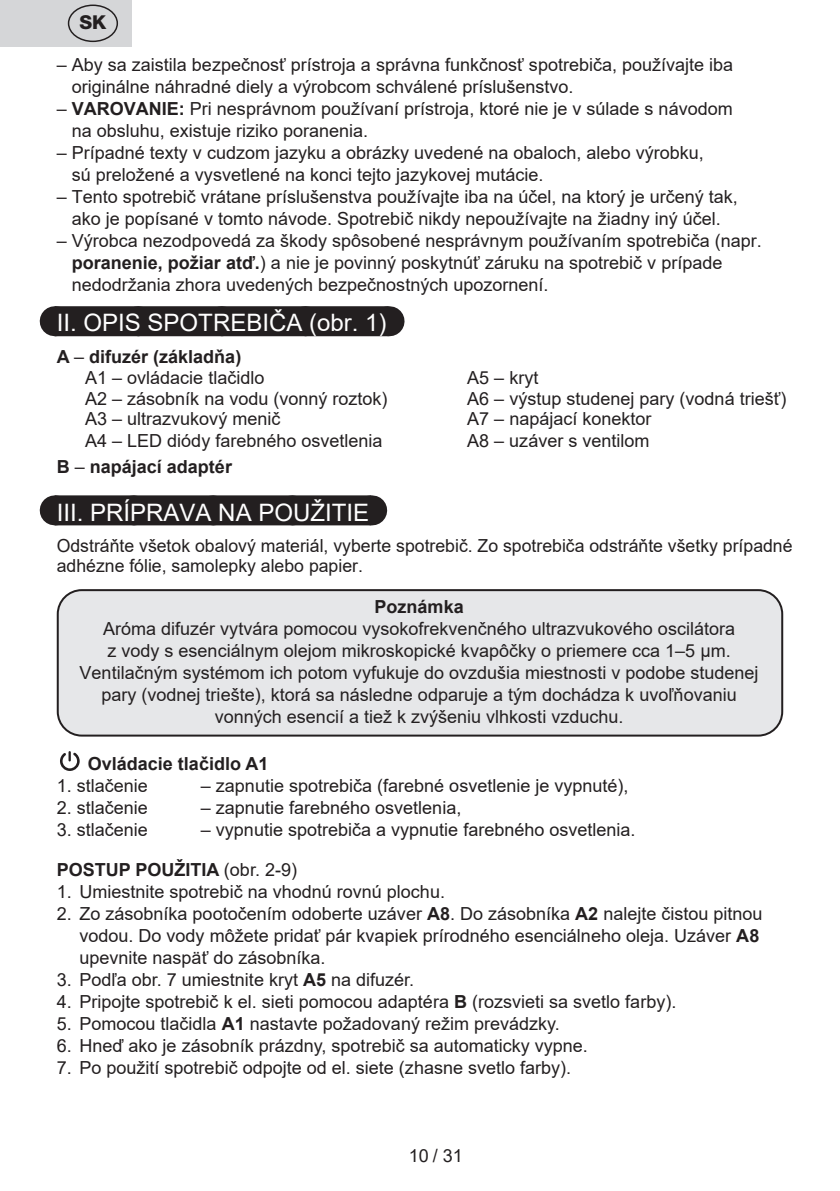
<style>
.page{position:relative;width:840px;height:1191px;background:#fff}
.page>*{position:absolute;margin:0;border:0;box-sizing:border-box;transform-origin:0 0}
.Grafický_nadpis_ETA{font:24px "Arial";color:#fff}
.t1{font:800 19.2px "Helvetica Neue OT";color:#231f20}
.Normální{font:18px/22px "Arial";color:#231f20}
._3_Text{font:18px/22px "Arial";color:#231f20}
._3_Text-2{font:700 18px "Arial";color:#231f20}
.Normální-2{font:700 18px "Arial";color:#231f20}
.s1{font-weight:700}
.s2{font-weight:400}
</style>
<div class="page">
<div style="left:55px;top:306px;width:333px;height:30px;background:#231f20"></div>
<svg style="left:138px;top:306px;width:208px;height:1px"></svg>
<hr style="left:388px;top:306px;width:1px;height:30px;background:#231f20">
<div style="left:55px;top:495px;width:316px;height:30px;background:#231f20"></div>
<svg style="left:134px;top:495px;width:197px;height:1px"></svg>
<hr style="left:371px;top:495px;width:1px;height:30px;background:#231f20">
<div style="left:58px;top:590px;width:723px;height:145px;background:#e6e7e9;border-radius:24px"></div>
<div style="left:57px;top:589px;width:725px;height:147px;border:2px solid #231f20;border-radius:24px"></div>
<svg style="left:60px;top:751px;width:20px;height:20px"></svg>
<div style="left:0;top:0;width:131px;height:47px;background:#d5d6d8"></div>
<div style="left:68px;top:5px;width:50px;height:37px;border:1px solid #231f20;border-radius:50%"></div>
<p class="t1" style="left:79px;top:11px;width:28px">SK</p>
<p class="Normální" style="left:72px;top:54px;width:662px;text-indent:-15px">– Aby sa zaistila bezpečnosť prístroja a správna funkčnosť spotrebiča, používajte iba originálne náhradné diely a výrobcom schválené príslušenstvo.</p>
<p class="Normální" style="left:72px;top:98px;width:662px;text-indent:-15px">– <span class="s1">VAROVANIE:</span> Pri nesprávnom používaní prístroja, ktoré nie je v súlade s návodom na obsluhu, existuje riziko poranenia.</p>
<p class="_3_Text" style="left:72px;top:142px;width:633px;text-indent:-15px">– Prípadné texty v cudzom jazyku a obrázky uvedené na obaloch, alebo výrobku, sú preložené a vysvetlené na konci tejto jazykovej mutácie.</p>
<p class="Normální" style="left:57px;top:186px;width:682px;text-align:center">– Tento spotrebič vrátane príslušenstva používajte iba na účel, na ktorý je určený tak, ako je popísané v tomto návode. Spotrebič nikdy nepoužívajte na žiadny iný účel.</p>
<p class="Normální" style="left:72px;top:230px;width:691px;text-indent:-15px">– Výrobca nezodpovedá za škody spôsobené nesprávnym používaním spotrebiča (napr. <span class="s1">poranenie, požiar atď.</span>) a nie je povinný poskytnúť záruku na spotrebič v prípade nedodržania zhora uvedených bezpečnostných upozornení.</p>
<p class="Grafický_nadpis_ETA" style="left:57px;top:306px;width:331px">II. OPIS SPOTREBIČA (obr. 1)</p>
<p class="_3_Text-2" style="left:57px;top:344px;width:186px">A <span class="s2">–</span> difuzér (základňa)</p>
<p class="_3_Text" style="left:85px;top:366px;width:181px">A1 – ovládacie tlačidlo</p>
<p class="_3_Text" style="left:467px;top:366px;width:73px">A5 – kryt</p>
<p class="_3_Text" style="left:85px;top:387px;width:304px">A2 – zásobník na vodu (vonný roztok)</p>
<p class="_3_Text" style="left:467px;top:387px;width:320px">A6 – výstup studenej pary (vodná triešť)</p>
<p class="_3_Text" style="left:85px;top:408px;width:197px">A3 – ultrazvukový menič</p>
<p class="_3_Text" style="left:467px;top:408px;width:186px">A7 – napájací konektor</p>
<p class="_3_Text" style="left:85px;top:430px;width:299px">A4 – LED diódy farebného osvetlenia</p>
<p class="_3_Text" style="left:467px;top:430px;width:184px">A8 – uzáver s ventilom</p>
<p class="_3_Text-2" style="left:57px;top:454px;width:177px">B <span class="s2">–</span> napájací adaptér</p>
<p class="Grafický_nadpis_ETA" style="left:57px;top:495px;width:314px">III. PRÍPRAVA NA POUŽITIE</p>
<p class="Normální" style="left:57px;top:535px;width:737px;line-height:20px">Odstráňte všetok obalový materiál, vyberte spotrebič. Zo spotrebiča odstráňte všetky prípadné adhézne fólie, samolepky alebo papier.</p>
<p class="Normální-2" style="left:374px;top:594px;width:91px">Poznámka</p>
<p class="Normální" style="left:80px;top:618px;width:680px;text-align:center">Aróma difuzér vytvára pomocou vysokofrekvenčného ultrazvukového oscilátora<br>z vody s esenciálnym olejom mikroskopické kvapôčky o priemere cca 1–5 μm.<br>Ventilačným systémom ich potom vyfukuje do ovzdušia miestnosti v podobe studenej pary (vodnej triešte), ktorá sa následne odparuje a tým dochádza k uvoľňovaniu vonných esencií a tiež k zvýšeniu vlhkosti vzduchu.</p>
<p class="_3_Text-2" style="left:88px;top:750px;width:182px">Ovládacie tlačidlo A1</p>
<p class="_3_Text" style="left:57px;top:774px;width:93px">1. stlačenie</p>
<p class="_3_Text" style="left:201px;top:774px;width:429px">– zapnutie spotrebiča (farebné osvetlenie je vypnuté),</p>
<p class="_3_Text" style="left:57px;top:796px;width:93px">2. stlačenie</p>
<p class="_3_Text" style="left:201px;top:796px;width:262px">– zapnutie farebného osvetlenia,</p>
<p class="_3_Text" style="left:57px;top:818px;width:93px">3. stlačenie</p>
<p class="_3_Text" style="left:201px;top:818px;width:436px">– vypnutie spotrebiča a vypnutie farebného osvetlenia.</p>
<p class="_3_Text-2" style="left:57px;top:856px;width:242px">POSTUP POUŽITIA <span class="s2">(obr. 2-9)</span></p>
<p class="Normální" style="left:57px;top:880px;width:389px">1. Umiestnite spotrebič na vhodnú rovnú plochu.</p>
<p class="Normální" style="left:79px;top:902px;width:684px;text-indent:-23px">2. Zo zásobníka pootočením odoberte uzáver <span class="s1">A8</span>. Do zásobníka <span class="s1">A2</span> nalejte čistou pitnou vodou. Do vody môžete pridať pár kvapiek prírodného esenciálneho oleja. Uzáver <span class="s1">A8 </span>upevnite naspäť do zásobníka.</p>
<p class="Normální" style="left:57px;top:968px;width:359px">3. Podľa obr. 7 umiestnite kryt <span class="s1">A5</span> na difuzér.</p>
<p class="Normální" style="left:57px;top:990px;width:620px">4. Pripojte spotrebič k el. sieti pomocou adaptéra <span class="s1">B</span> (rozsvieti sa svetlo farby).</p>
<p class="Normální" style="left:57px;top:1012px;width:504px">5. Pomocou tlačidla <span class="s1">A1</span> nastavte požadovaný režim prevádzky.</p>
<p class="Normální" style="left:57px;top:1034px;width:532px">6. Hneď ako je zásobník prázdny, spotrebič sa automaticky vypne.</p>
<p class="Normální" style="left:57px;top:1056px;width:515px">7. Po použití spotrebič odpojte od el. siete (zhasne svetlo farby).</p>
<p class="Normální" style="left:408px;top:1144px;width:56px">10 / 31</p>
</div>
